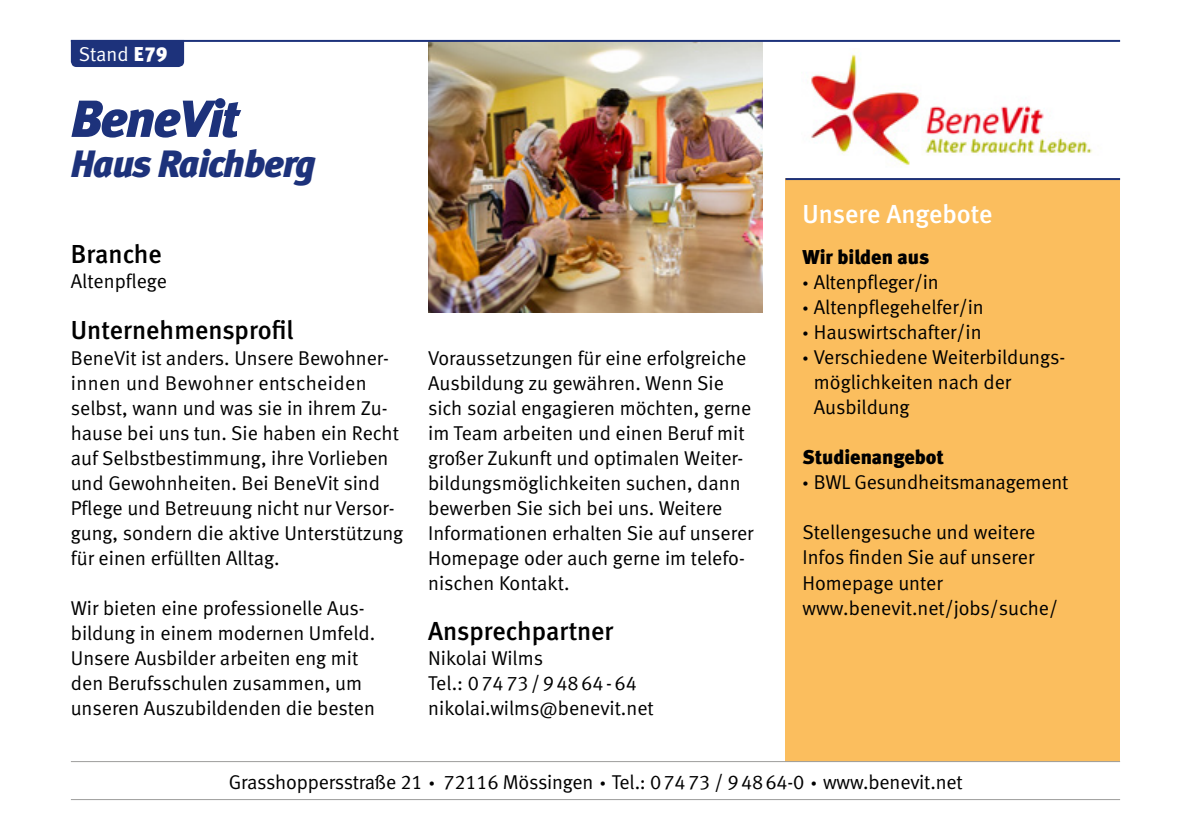
<style>
.page{position:relative;width:1191px;height:840px;background:#fff}
.page>*{position:absolute;margin:0;border:0;box-sizing:border-box;transform-origin:0 0}
.t1{font:italic 52px "Meta Black LF";letter-spacing:-.035em;color:#1d327b}
.t2{font:italic 38px "Meta Black LF";letter-spacing:-.03em;color:#1d327b}
.t3{font:26px "Meta Medium LF";color:#000}
.t4{font:26px "Meta Medium LF";letter-spacing:-.005em;color:#fff}
.t5{font:20px/25px "Meta Normal LF";color:#000}
.t6{font:20px "Meta Black LF";color:#000}
.t7{font:20px "Meta Normal LF";color:#fff}
.s1{font-family:"Meta Black LF"}
</style>
<div class="page">
<div style="left:785px;top:178px;width:335px;height:583px;background:#fbbe5e"></div>
<img style="left:428px;top:42px;width:335px;height:271px">
<div style="left:71px;top:42px;width:113px;height:25px;background:#1d327b"></div>
<hr style="left:71px;top:40px;width:1049px;height:2px;background:#1d327b">
<hr style="left:71px;top:760px;width:1049px;height:1px;background:#9d9d9c">
<hr style="left:71px;top:798px;width:1049px;height:1px;background:#9d9d9c">
<img style="left:811px;top:50px;width:282px;height:115px">
<hr style="left:785px;top:178px;width:335px;height:2px;background:#1d327b">
<p class="t7" style="left:79px;top:42px;width:90px">Stand <span class="s1">E79</span></p>
<h1 class="t1" style="left:71px;top:87px;width:168px">BeneVit</h1>
<h2 class="t2" style="left:71px;top:141px;width:247px">Haus Raichberg</h2>
<h3 class="t3" style="left:71px;top:239px;width:93px">Branche</h3>
<p class="t5" style="left:71px;top:268px;width:98px">Altenpflege</p>
<h3 class="t3" style="left:71px;top:315px;width:224px">Unternehmensprofil</h3>
<p class="t5" style="left:71px;top:345px;width:334px">BeneVit ist anders. Unsere Bewohner&shy;innen und Bewohner entscheiden selbst, wann und was sie in ihrem Zu&shy;hause bei uns tun. Sie haben ein Recht auf Selbstbestimmung, ihre Vorlieben und Gewohnheiten. Bei BeneVit sind Pflege und Betreuung nicht nur Versor&shy;gung, sondern die aktive Unterstützung für einen erfüllten Alltag.</p>
<p class="t5" style="left:71px;top:595px;width:306px">Wir bieten eine professionelle Aus&shy;bildung in einem modernen Umfeld.<br>Unsere Ausbilder arbeiten eng mit den Berufsschulen zusammen, um unseren Auszubildenden die besten</p>
<p class="t5" style="left:428px;top:345px;width:327px">Voraussetzungen für eine erfolgreiche Ausbildung zu gewähren. Wenn Sie sich sozial engagieren möchten, gerne im Team arbeiten und einen Beruf mit großer Zukunft und optimalen Weiter&shy;bildungsmöglichkeiten suchen, dann bewerben Sie sich bei uns. Weitere Informationen erhalten Sie auf unserer Homepage oder auch gerne im telefo&shy;nischen Kontakt.</p>
<h3 class="t3" style="left:428px;top:615px;width:187px">Ansprechpartner</h3>
<p class="t5" style="left:428px;top:645px;width:227px">Nikolai Wilms<br>Tel.: 07473/94864-64 nikolai.wilms@benevit.net</p>
<h3 class="t4" style="left:802px;top:199px;width:192px">Unsere Angebote</h3>
<p class="t6" style="left:802px;top:245px;width:128px">Wir bilden aus</p>
<p class="t5" style="left:802px;top:269px;width:138px"><span class="s1">·</span> Altenpfleger/in</p>
<p class="t5" style="left:802px;top:294px;width:183px"><span class="s1">·</span> Altenpflegehelfer/in</p>
<p class="t5" style="left:802px;top:319px;width:181px"><span class="s1">·</span> Hauswirtschafter/in</p>
<p class="t5" style="left:802px;top:344px;width:264px"><span class="s1">·</span> Verschiedene Weiterbildungs-</p>
<p class="t5" style="left:814px;top:369px;width:199px">möglichkeiten nach der</p>
<p class="t5" style="left:814px;top:394px;width:97px">Ausbildung</p>
<p class="t6" style="left:802px;top:445px;width:143px">Studienangebot</p>
<p class="t5" style="left:802px;top:469px;width:267px"><span class="s1">·</span> BWL Gesundheitsmanagement</p>
<p class="t5" style="left:802px;top:519px;width:257px">Stellengesuche und weitere<br>Infos finden Sie auf unserer<br>Homepage unter www.benevit.net/jobs/suche/</p>
<p class="t5" style="left:229px;top:768px;width:735px">Grasshoppersstraße 21 <span class="s1">·</span> 72116 Mössingen <span class="s1">·</span> Tel.: 07473 / 94864-0 <span class="s1">·</span> www.benevit.net</p>
</div>
